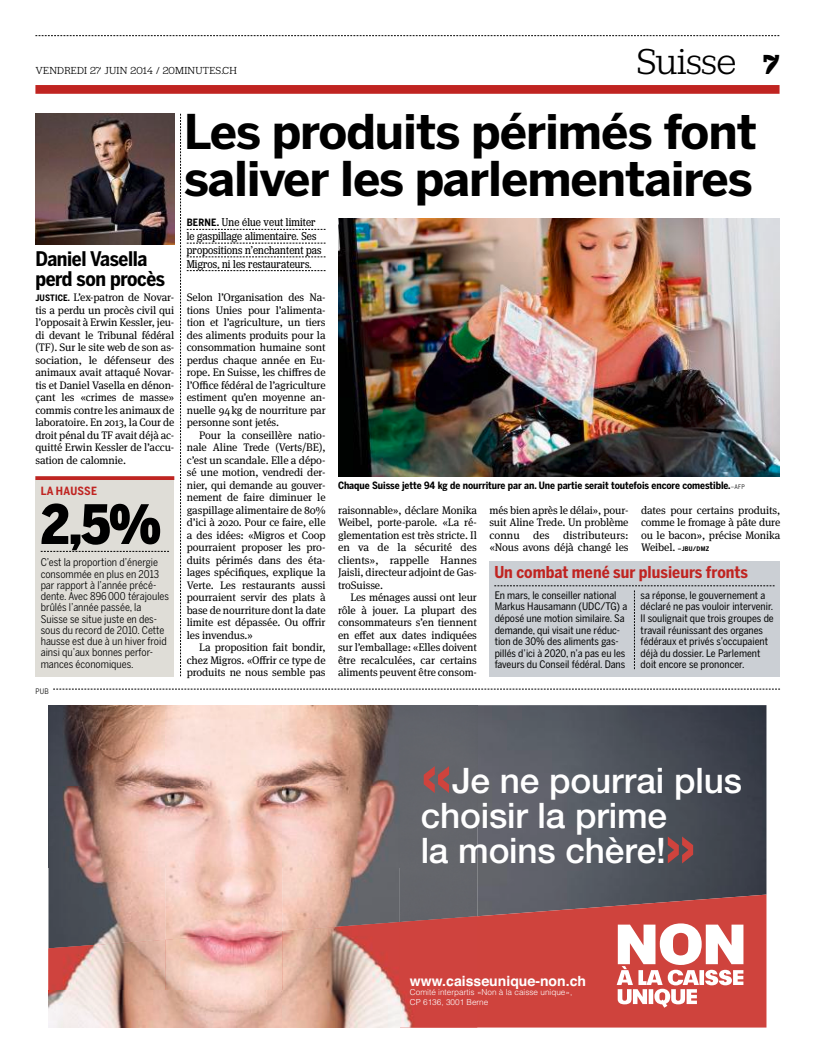
<style>
.page{position:relative;width:815px;height:1063px;background:#fff}
.page>*{position:absolute;margin:0;border:0;box-sizing:border-box;transform-origin:0 0}
.t1{font:900 53.75px "Benton Sans Cond";color:#000}
.t2{font:700 47.5px/47.5px "Benton Sans";letter-spacing:-.025em;color:#000}
.t3{font:300 37.5px "Jubilat";letter-spacing:-.01em;color:#000}
.t4{font:500 35.12px/35.1px "Helvetica Neue";letter-spacing:-.005em;color:#fff}
.t5{font:700 20px/20px "Benton Sans Cond";letter-spacing:-.02em;color:#000}
.t6{font:700 16.25px "Benton Sans Cond";letter-spacing:.005em;color:#c02421}
.t7{font:700 14.12px "Helvetica";color:#fff}
.t8{font:11.88px/13.8px "Jubilat Cond";letter-spacing:.01em;color:#000}
.t9{font:700 11.25px "Benton Sans Cond";letter-spacing:.02em;color:#c02421}
.t10{font:11px/12.5px "Meta Serif OT";letter-spacing:-.01em;color:#000;text-align:justify}
.t11{font:10.62px/11.2px "Benton Sans Cond";color:#000}
.t12{font:300 10.62px "Jubilat";letter-spacing:.02em;color:#000}
.t13{font:10.25px/11.5px "Benton Sans Cond";color:#000}
.t14{font:700 10px "Benton Sans Cond";letter-spacing:-.005em;color:#000}
.t15{font:300 8.25px/9.4px "Helvetica";color:#fff}
.t16{font:7.5px "Benton Sans Cond";color:#000}
.t17{font:700 6.25px "Benton Sans Cond";letter-spacing:.05em;color:#000}
.s1{font-weight:700;font-size:28.75px}
.s2{font-family:"Benton Sans Cond";font-weight:700;font-size:8.75px}
.s3{font-family:"Benton Sans Cond";font-weight:700;font-size:10px}
.s4{font-weight:400;font-size:6.25px}
.s5{font-family:"Meta Serif OT";font-weight:400;font-size:11px}
.s6{font-weight:700;font-size:70.38px;color:#cf433d}
</style>
<div class="page">
<svg style="left:35px;top:35px;width:745px;height:1px"></svg>
<div style="left:35px;top:85px;width:745px;height:9px;background:#c02421"></div>
<svg style="left:180px;top:114px;width:1px;height:562px"></svg>
<div style="left:489px;top:561px;width:291px;height:115px;background:#cbcfd4"></div>
<svg style="left:494px;top:585px;width:281px;height:84px"></svg>
<svg style="left:187px;top:229px;width:139px;height:1px"></svg>
<svg style="left:187px;top:243px;width:139px;height:1px"></svg>
<svg style="left:187px;top:257px;width:139px;height:1px"></svg>
<svg style="left:187px;top:270px;width:139px;height:1px"></svg>
<img style="left:338px;top:219px;width:442px;height:257px">
<img style="left:35px;top:114px;width:139px;height:131px">
<div style="left:35px;top:476px;width:139px;height:200px;background:#dfddd7"></div>
<svg style="left:35px;top:476px;width:139px;height:4px"></svg>
<svg style="left:41px;top:551px;width:128px;height:1px"></svg>
<img style="left:477px;top:705px;width:289px;height:190px">
<svg style="left:477px;top:895px;width:289px;height:133px;fill:#cf433d"></svg>
<img style="left:48px;top:705px;width:351px;height:162px">
<div style="left:399px;top:705px;width:78px;height:211px;background:#63656b"></div>
<img style="left:48px;top:867px;width:117px;height:73px">
<img style="left:165px;top:867px;width:117px;height:64px">
<img style="left:282px;top:867px;width:117px;height:55px">
<img style="left:48px;top:940px;width:117px;height:50px">
<img style="left:165px;top:931px;width:117px;height:59px">
<img style="left:282px;top:922px;width:117px;height:68px">
<img style="left:399px;top:916px;width:78px;height:112px">
<img style="left:48px;top:990px;width:351px;height:38px">
<svg style="left:617px;top:923px;width:126px;height:85px"></svg>
<svg style="left:53px;top:689px;width:727px;height:1px"></svg>
<p class="t12" style="left:35px;top:65px;width:203px">VENDREDI 27 JUIN 2014 / 20MINUTES.CH</p>
<h3 class="t3" style="left:637px;top:43px;width:145px">Suisse <span class="s1">7</span></h3>
<h3 class="t5" style="left:35px;top:249px;width:131px">Daniel Vasella perd son procès</h3>
<p class="t10" style="left:35px;top:291px;width:140px"><span class="s2">JUSTICE.</span> L’ex-patron de Novar&shy;tis a perdu un procès civil qui l’opposait à Erwin Kessler, jeu&shy;di devant le Tribunal fédéral (TF). Sur le site web de son as&shy;sociation, le défenseur des animaux avait attaqué Novar&shy;tis et Daniel Vasella en dénon&shy;çant les «crimes de masse» commis contre les animaux de laboratoire. En 2013, la Cour de droit pénal du TF avait déjà ac&shy;quitté Erwin Kessler de l’accu&shy;sation de calomnie.</p>
<p class="t9" style="left:41px;top:485px;width:58px">LA HAUSSE</p>
<h1 class="t1" style="left:41px;top:493px;width:122px">2,5%</h1>
<p class="t11" style="left:41px;top:557px;width:130px">C’est la proportion d’énergie consommée en plus en 2013 par rapport à l’année précé&shy;dente. Avec 896000 térajoules brûlés l’année passée, la<br>Suisse se situe juste en des&shy;sous du record de 2010. Cette hausse est due à un hiver froid ainsi qu’aux bonnes perfor&shy;mances économiques.</p>
<p class="t16" style="left:35px;top:687px;width:15px">PUB</p>
<h2 class="t2" style="left:184px;top:107px;width:575px">Les produits périmés font saliver les parlementaires</h2>
<p class="t8" style="left:187px;top:215px;width:136px"><span class="s3">BERNE.</span> Une élue veut limiter le gaspillage alimentaire. Ses propositions n’enchantent pas<br>Migros, ni les restaurateurs.</p>
<p class="t10" style="left:187px;top:291px;width:140px">Selon l’Organisation des Na&shy;tions Unies pour l’alimenta&shy;tion et l’agriculture, un tiers des aliments produits pour la consommation humaine sont perdus chaque année en Eu&shy;rope. En Suisse, les chiffres de l’Office fédéral de l’agriculture estiment qu’en moyenne an&shy;nuelle 94kg de nourriture par personne sont jetés.</p>
<p class="t10" style="left:187px;top:429px;width:140px;text-indent:12px">Pour la conseillère natio&shy;nale Aline Trede (Verts/BE), c’est un scandale. Elle a dépo&shy;sé une motion, vendredi der&shy;nier, qui demande au gouver&shy;nement de faire diminuer le gaspillage alimentaire de 80% d’ici à 2020. Pour ce faire, elle a des idées: «Migros et Coop pourraient proposer les pro&shy;duits périmés dans des éta&shy;lages spécifiques, explique la Verte. Les restaurants aussi pourraient servir des plats à base de nourriture dont la date limite est dépassée. Ou offrir les invendus.»</p>
<p class="t10" style="left:187px;top:641px;width:140px;text-indent:12px">La proposition fait bondir, chez Migros. «Offrir ce type de produits ne nous semble pas</p>
<p class="t14" style="left:338px;top:479px;width:408px">Chaque Suisse jette 94 kg de nourriture par an. Une partie serait toutefois encore comestible.<span class="s4">–AFP</span></p>
<p class="t10" style="left:489px;top:504px;width:141px">més bien après le délai», pour&shy;suit Aline Trede. Un problème connu des distributeurs: «Nous avons déjà changé les</p>
<p class="t10" style="left:641px;top:504px;width:141px">dates pour certains produits, comme le fromage à pâte dure ou le bacon», précise Monika</p>
<p class="t10" style="left:338px;top:504px;width:140px">raisonnable», déclare Monika Weibel, porte-parole. «La ré&shy;glementation est très stricte. Il en va de la sécurité des clients», rappelle Hannes Jaisli, directeur adjoint de Gas&shy;troSuisse.</p>
<p class="t10" style="left:338px;top:591px;width:140px;text-indent:12px">Les ménages aussi ont leur rôle à jouer. La plupart des consommateurs s’en tiennent en effet aux dates indiquées sur l’emballage: «Elles doivent être recalculées, car certains aliments peuvent être consom-</p>
<p class="t17" style="left:641px;top:545px;width:70px"><span class="s5">Weibel.</span> –JBU/DMZ</p>
<h3 class="t6" style="left:494px;top:563px;width:255px">Un combat mené sur plusieurs fronts</h3>
<p class="t13" style="left:495px;top:589px;width:134px">En mars, le conseiller national<br>Markus Hausamann (UDC/TG) a déposé une motion similaire. Sa demande, qui visait une réduc&shy;tion de 30% des aliments gas&shy;pillés d’ici à 2020, n’a pas eu les faveurs du Conseil fédéral. Dans</p>
<p class="t13" style="left:641px;top:589px;width:135px">sa réponse, le gouvernement a déclaré ne pas vouloir intervenir.<br>Il soulignait que trois groupes de travail réunissant des organes fédéraux et privés s’occupaient déjà du dossier. Le Parlement doit encore se prononcer.</p>
<h3 class="t4" style="left:421px;top:761px;width:323px"><span class="s6">«</span>Je ne pourrai plus choisir la prime<br>la moins chère!<span class="s6">»</span></h3>
<p class="t7" style="left:410px;top:969px;width:178px">www.caisseunique-non.ch</p>
<p class="t15" style="left:410px;top:987px;width:164px">Comité interpartis «Non à la caisse unique»,<br>CP 6136, 3001 Berne</p>
</div>
